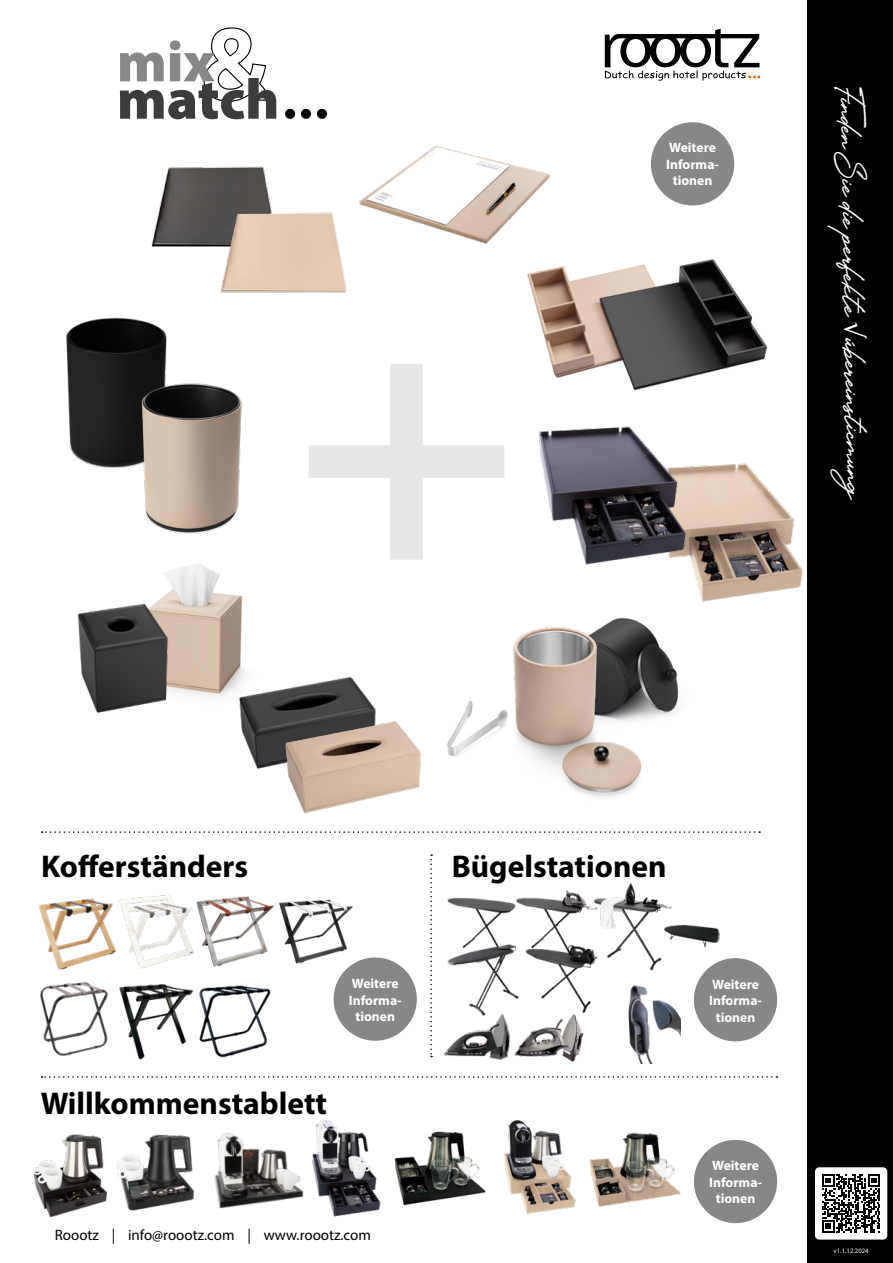
<style>
.page{position:relative;width:893px;height:1263px;background:#fff}
.page>*{position:absolute;margin:0;border:0;box-sizing:border-box;transform-origin:0 0}
.t1{font:700 31.5px "Myriad Pro";color:#000}
.t2{font:27px "The Philadelphia Story";color:#fff}
.t3{font:15px "Myriad Pro";color:#000}
.t4{font:700 13.65px/16.4px "Myriad Pro";color:#fff;text-align:center}
.t5{font:6.75px "Myriad Pro";color:#fff}
</style>
<div class="page">
<svg style="left:605px;top:29px;width:155px;height:52px"></svg>
<div style="left:808px;top:0;width:85px;height:1263px;background:#000"></div>
<div style="left:694px;top:958px;width:83px;height:83px;background:#878787;border-radius:50%"></div>
<img style="left:38px;top:898px;width:79px;height:72px">
<img style="left:196px;top:896px;width:78px;height:71px">
<img style="left:107px;top:968px;width:79px;height:92px">
<img style="left:119px;top:894px;width:75px;height:75px">
<img style="left:40px;top:977px;width:76px;height:83px">
<img style="left:186px;top:985px;width:85px;height:73px">
<img style="left:447px;top:897px;width:52px;height:43px">
<img style="left:499px;top:890px;width:94px;height:51px">
<img style="left:447px;top:940px;width:83px;height:75px">
<img style="left:517px;top:941px;width:76px;height:74px">
<img style="left:482px;top:1011px;width:35px;height:49px">
<img style="left:593px;top:883px;width:79px;height:88px">
<img style="left:444px;top:1021px;width:55px;height:36px">
<img style="left:555px;top:1012px;width:34px;height:50px">
<img style="left:509px;top:1015px;width:66px;height:44px">
<img style="left:667px;top:1003px;width:14px;height:34px">
<img style="left:33px;top:1134px;width:66px;height:84px">
<img style="left:320px;top:1121px;width:61px;height:96px">
<img style="left:504px;top:1120px;width:72px;height:93px">
<img style="left:116px;top:1134px;width:78px;height:77px">
<img style="left:394px;top:1131px;width:92px;height:75px">
<img style="left:589px;top:1132px;width:92px;height:75px">
<img style="left:214px;top:1133px;width:90px;height:76px">
<svg style="left:120px;top:27px;width:156px;height:92px"></svg>
<div style="left:285px;top:109px;width:10px;height:10px;background:#000;border-radius:50%"></div>
<div style="left:317px;top:109px;width:10px;height:10px;background:#000;border-radius:50%"></div>
<div style="left:301px;top:109px;width:10px;height:10px;background:#000;border-radius:50%"></div>
<svg style="left:42px;top:831px;width:718px;height:2px"></svg>
<img style="left:279px;top:899px;width:74px;height:72px">
<svg style="left:430px;top:854px;width:2px;height:203px"></svg>
<svg style="left:42px;top:1076px;width:735px;height:2px"></svg>
<img style="left:628px;top:985px;width:39px;height:78px">
<img style="left:663px;top:919px;width:56px;height:30px">
<img style="left:447px;top:617px;width:232px;height:180px">
<div style="left:815px;top:1167px;width:72px;height:72px;background:#fff;border-radius:4px"></div>
<svg style="left:822px;top:1174px;width:58px;height:58px"></svg>
<svg style="left:309px;top:364px;width:195px;height:196px"></svg>
<img style="left:527px;top:259px;width:241px;height:132px">
<img style="left:359px;top:145px;width:191px;height:99px">
<img style="left:66px;top:317px;width:101px;height:151px">
<img style="left:135px;top:380px;width:107px;height:154px">
<img style="left:151px;top:166px;width:120px;height:81px">
<img style="left:219px;top:204px;width:128px;height:89px">
<img style="left:693px;top:446px;width:115px;height:158px">
<img style="left:538px;top:426px;width:188px;height:141px">
<img style="left:163px;top:564px;width:82px;height:133px">
<img style="left:77px;top:589px;width:95px;height:124px">
<img style="left:231px;top:670px;width:145px;height:99px">
<img style="left:277px;top:714px;width:145px;height:100px">
<div style="left:694px;top:1140px;width:83px;height:83px;background:#878787;border-radius:50%"></div>
<div style="left:334px;top:957px;width:83px;height:84px;background:#878787;border-radius:50%"></div>
<div style="left:651px;top:122px;width:83px;height:83px;background:#878787;border-radius:50%"></div>
<p class="t4" style="left:666px;top:139px;width:54px">Weitere<br>Informa&shy;tionen</p>
<h2 class="t2" style="left:865px;top:86px;width:413px;rotate:89deg">Finden Sie die perfekte √úbereinsticmung</h2>
<h1 class="t1" style="left:41px;top:846px;width:209px">Kofferständers</h1>
<h1 class="t1" style="left:452px;top:846px;width:216px">Bügelstationen</h1>
<p class="t4" style="left:349px;top:975px;width:54px">Weitere<br>Informa&shy;tionen</p>
<h1 class="t1" style="left:41px;top:1083px;width:288px">Willkommenstablett</h1>
<p class="t3" style="left:55px;top:1226px;width:318px">Roootz | info@roootz.com | www.roootz.com</p>
<p class="t4" style="left:709px;top:976px;width:54px">Weitere<br>Informa&shy;tionen</p>
<p class="t4" style="left:709px;top:1157px;width:54px">Weitere<br>Informa&shy;tionen</p>
<p class="t5" style="left:834px;top:1247px;width:37px">v1.1.12.2024</p>
</div>
